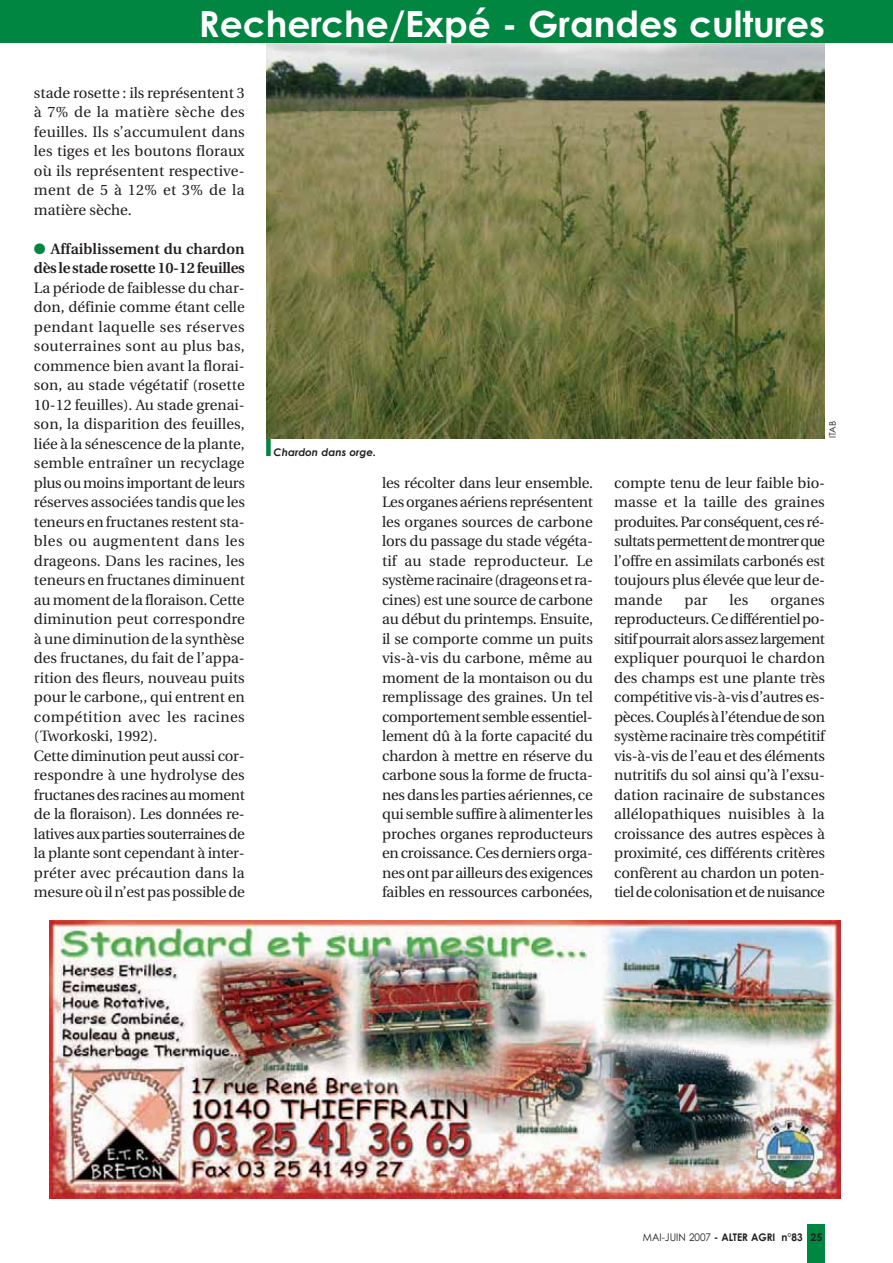
<style>
.page{position:relative;width:893px;height:1263px;background:#fff}
.page>*{position:absolute;margin:0;border:0;box-sizing:border-box;transform-origin:0 0}
.t1{font:700 36px "Century Gothic";color:#fff}
.t2{font:15px/19.5px "Utopia";color:#231f20;text-align:justify}
.t3{font:600 15px/19.5px "Utopia";letter-spacing:-.02em;color:#231f20}
.t4{font:700 10.5px "Century Gothic";color:#231f20;scale:.95 1}
.t5{font:italic 700 10.5px "Century Gothic";color:#231f20}
.t6{font:9px "Century Gothic";color:#231f20}
.s1{color:#008641}
.s2{font-weight:400}
</style>
<div class="page">
<div style="left:266px;top:405px;width:5px;height:51px;background:#008641"></div>
<img style="left:266px;top:43px;width:559px;height:395px">
<div style="left:808px;top:1225px;width:17px;height:38px;background:#008641"></div>
<div style="left:0;top:0;width:893px;height:43px;background:#008641"></div>
<img style="left:49px;top:920px;width:791px;height:279px">
<h1 class="t1" style="left:199px;top:11px;width:627px">Recherche/Expé - Grandes cultures</h1>
<p class="t2" style="left:34px;top:84px;width:212px">stade rosette : ils représentent 3 à 7% de la matière sèche des feuilles. Ils s’accumulent dans les tiges et les boutons floraux où ils représentent respective&shy;ment de 5 à 12% et 3% de la matière sèche.</p>
<p class="t3" style="left:34px;top:240px;width:212px"><span class="s1">●</span> Affaiblissement du chardon dès le stade rosette 10-12 feuilles</p>
<p class="t2" style="left:34px;top:279px;width:212px;text-align:left">La période de faiblesse du char&shy;don, définie comme étant celle pendant laquelle ses réserves souterraines sont au plus bas, commence bien avant la florai&shy;son, au stade végétatif (rosette<br>10-12 feuilles). Au stade grenai&shy;son, la disparition des feuilles, liée à la sénescence de la plante, semble entraîner un recyclage plus ou moins important de leurs réserves associées tandis que les teneurs en fructanes restent sta&shy;bles ou augmentent dans les drageons. Dans les racines, les teneurs en fructanes diminuent au moment de la floraison. Cette diminution peut correspondre à une diminution de la synthèse des fructanes, du fait de l’appa&shy;rition des fleurs, nouveau puits pour le carbone,, qui entrent en compétition avec les racines (Tworkoski, 1992).<br>Cette diminution peut aussi cor&shy;respondre à une hydrolyse des fructanes des racines au moment de la floraison). Les données re&shy;latives aux parties souterraines de la plante sont cependant à inter&shy;préter avec précaution dans la mesure où il n’est pas possible de</p>
<p class="t5" style="left:274px;top:448px;width:104px">Chardon dans orge.</p>
<p class="t6" style="left:829px;top:438px;width:18px;rotate:-90deg">ITAB</p>
<p class="t2" style="left:382px;top:474px;width:213px">les récolter dans leur ensemble.<br>Les organes aériens représentent les organes sources de carbone lors du passage du stade végéta&shy;tif au stade reproducteur. Le système racinaire(drageons et ra&shy;cines) est une source de carbone au début du printemps. Ensuite, il se comporte comme un puits vis-à-vis du carbone, même au moment de la montaison ou du remplissage des graines. Un tel comportement semble essentiel&shy;lement dû à la forte capacité du chardon à mettre en réserve du carbone sous la forme de fructa&shy;nes dans les parties aériennes, ce qui semble suffire à alimenter les proches organes reproducteurs en croissance. Ces derniers orga&shy;nes ont par ailleurs des exigences faibles en ressources carbonées,</p>
<p class="t2" style="left:614px;top:474px;width:212px">compte tenu de leur faible bio&shy;masse et la taille des graines produites. Par conséquent, ces ré&shy;sultats permettent de montrer que l’offre en assimilats carbonés est toujours plus élevée que leur de&shy;mande</p>
<p class="t2" style="left:684px;top:591px;width:25px">par</p>
<p class="t2" style="left:729px;top:591px;width:20px">les</p>
<p class="t2" style="left:614px;top:591px;width:212px;text-indent:156px">organes reproducteurs. Ce différentiel po&shy;sitif pourrait alors assez largement expliquer pourquoi le chardon des champs est une plante très compétitive vis-à-vis d’autres es&shy;pèces. Couplés à l’étendue de son système racinaire très compétitif vis-à-vis de l’eau et des éléments nutritifs du sol ainsi qu’à l’exsu&shy;dation racinaire de substances allélopathiques nuisibles à la croissance des autres espèces à proximité, ces différents critères confèrent au chardon un poten&shy;tiel de colonisation et de nuisance</p>
<p class="t4" style="left:643px;top:1233px;width:190px"><span class="s2">MAI-JUIN 2007</span> - ALTER AGRI n°83 25</p>
</div>
